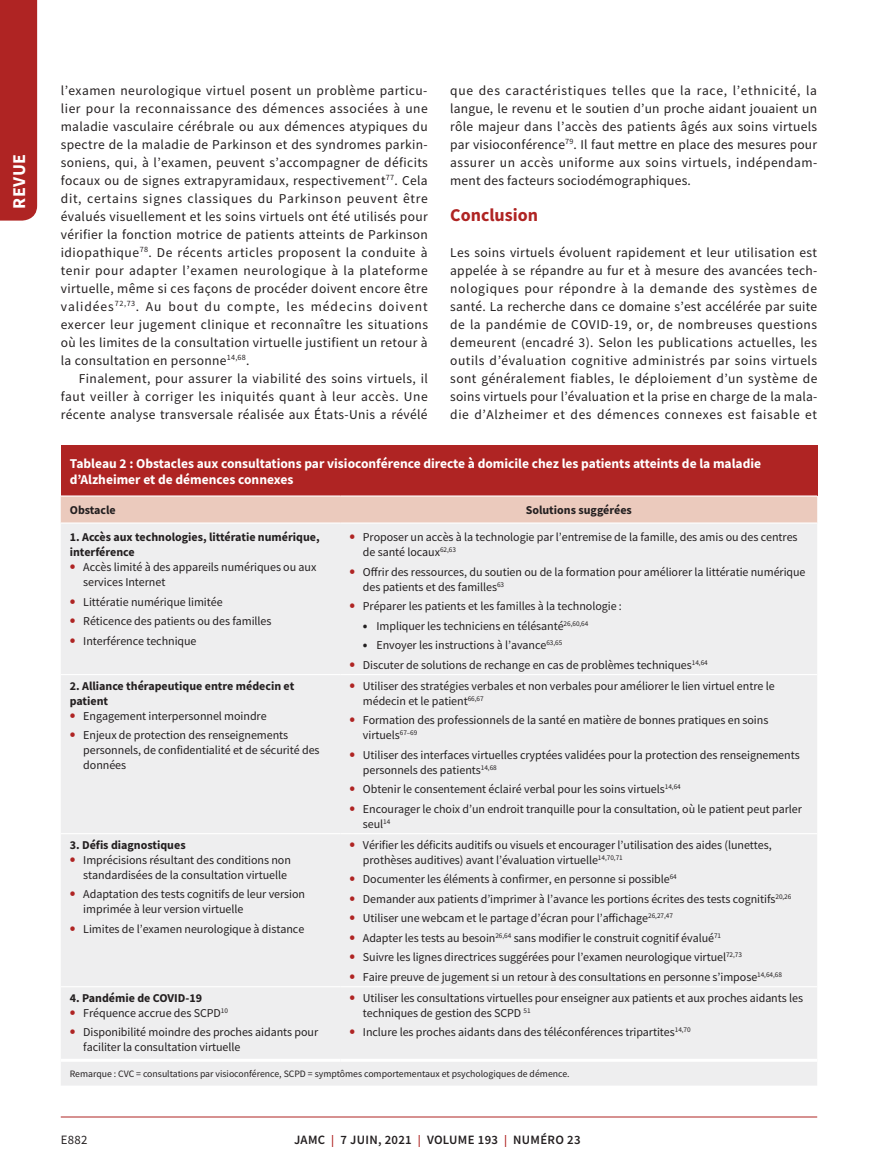
<style>
.page{position:relative;width:878px;height:1175px;background:#fff}
.page>*{position:absolute;margin:0;border:0;box-sizing:border-box;transform-origin:0 0}
.t1{font:700 18px "Source Sans Pro";color:#af2423}
.t2{font:700 18px "Source Sans Pro";color:#fff}
.t3{font:13.5px/18px "Source Sans Pro";letter-spacing:.025em;color:#231f20;text-align:justify}
.t4{font:700 13.5px/16.2px "Source Sans Pro";color:#fff}
.t5{font:600 12.75px "Source Sans Pro";letter-spacing:.025em;color:#231f20}
.t6{font:12.75px "Source Sans Pro";color:#231f20}
.t7{font:12px/15px "Source Sans Pro";letter-spacing:-.005em;color:#231f20}
.t8{font:700 12px/15px "Source Sans Pro";color:#231f20}
.t9{font:9.75px "Source Sans Pro";color:#231f20}
.s1{font-weight:700;font-size:16.5px;color:#af2423}
.s2{font-weight:700;font-size:13.5px}
.s3{font-size:12px;color:#af2423}
</style>
<div class="page">
<div style="left:0;top:0;width:37px;height:220px;background:#af2423"></div>
<hr style="left:61px;top:1116px;width:756px;height:1px;background:#af2423">
<div style="left:61px;top:446px;width:756px;height:50px;background:#af2423"></div>
<div style="left:61px;top:496px;width:756px;height:26px;background:#ebcabd"></div>
<div style="left:61px;top:524px;width:756px;height:561px;background:#eeeeef"></div>
<hr style="left:61px;top:495px;width:279px;height:1px;background:#fff">
<hr style="left:340px;top:495px;width:477px;height:1px;background:#fff">
<hr style="left:61px;top:674px;width:279px;height:1px;background:#fff">
<hr style="left:340px;top:674px;width:477px;height:1px;background:#fff">
<hr style="left:61px;top:986px;width:279px;height:1px;background:#fff">
<hr style="left:340px;top:986px;width:477px;height:1px;background:#fff">
<hr style="left:61px;top:1058px;width:279px;height:3px;background:#fff">
<hr style="left:340px;top:1058px;width:477px;height:3px;background:#fff">
<hr style="left:61px;top:833px;width:279px;height:1px;background:#fff">
<hr style="left:340px;top:833px;width:477px;height:1px;background:#fff">
<h1 class="t2" style="left:7px;top:208px;width:56px;rotate:-90deg">REVUE</h1>
<p class="t3" style="left:450px;top:81px;width:368px">que des caractéristiques telles que la race, l’ethnicité, la langue, le revenu et le soutien d’un proche aidant jouaient un rôle majeur dans l’accès des patients âgés aux soins virtuels par visioconférence<sup>79</sup>. Il faut mettre en place des mesures pour assurer un accès uniforme aux soins virtuels, indépendam&shy;ment des facteurs sociodémographiques.</p>
<h1 class="t1" style="left:450px;top:202px;width:89px">Conclusion</h1>
<p class="t3" style="left:450px;top:243px;width:368px">Les soins virtuels évoluent rapidement et leur utilisation est appelée à se répandre au fur et à mesure des avancées tech&shy;nologiques pour répondre à la demande des systèmes de santé. La recherche dans ce domaine s’est accélérée par suite de la pandémie de COVID-19, or, de nombreuses questions demeurent (encadré 3). Selon les publications actuelles, les outils d’évaluation cognitive administrés par soins virtuels sont généralement fiables, le déploiement d’un système de soins virtuels pour l’évaluation et la prise en charge de la mala&shy;die d’Alzheimer et des démences connexes est faisable et</p>
<p class="t4" style="left:70px;top:455px;width:693px">Tableau 2 : Obstacles aux consultations par visioconférence directe à domicile chez les patients atteints de la maladie d’Alzheimer et de démences connexes</p>
<p class="t8" style="left:70px;top:502px;width:48px">Obstacle</p>
<p class="t8" style="left:525px;top:502px;width:108px">Solutions suggérées</p>
<p class="t8" style="left:70px;top:529px;width:251px">1. Accès aux technologies, littératie numérique, interférence</p>
<p class="t7" style="left:83px;top:559px;width:234px;text-indent:-14px"><span class="s1">•</span> Accès limité à des appareils numériques ou aux services Internet</p>
<p class="t7" style="left:70px;top:594px;width:154px"><span class="s1">•</span> Littératie numérique limitée</p>
<p class="t7" style="left:70px;top:613px;width:203px"><span class="s1">•</span> Réticence des patients ou des familles</p>
<p class="t7" style="left:70px;top:633px;width:128px"><span class="s1">•</span> Interférence technique</p>
<p class="t3" style="left:61px;top:81px;width:369px">l’examen neurologique virtuel posent un problème particu&shy;lier pour la reconnaissance des démences associées à une maladie vasculaire cérébrale ou aux démences atypiques du spectre de la maladie de Parkinson et des syndromes parkin&shy;soniens, qui, à l’examen, peuvent s’accompagner de déficits focaux ou de signes extrapyramidaux, respectivement<sup>77</sup>. Cela dit, certains signes classiques du Parkinson peuvent être évalués visuellement et les soins virtuels ont été utilisés pour vérifier la fonction motrice de patients atteints de Parkinson idiopathique<sup>78</sup>. De récents articles proposent la conduite à tenir pour adapter l’examen neurologique à la plateforme virtuelle, même si ces façons de procéder doivent encore être validées<sup>72,73</sup>. Au bout du compte, les médecins doivent exercer leur jugement clinique et reconnaître les situations où les limites de la consultation virtuelle justifient un retour à la consultation en personne<sup>14,68</sup>.</p>
<p class="t3" style="left:61px;top:369px;width:368px;text-indent:18px">Finalement, pour assurer la viabilité des soins virtuels, il faut veiller à corriger les iniquités quant à leur accès. Une récente analyse transversale réalisée aux États-Unis a révélé</p>
<p class="t7" style="left:363px;top:529px;width:436px;text-indent:-14px"><span class="s1">•</span> Proposer un accès à la technologie par l’entremise de la famille, des amis ou des centres de santé locaux<sup>62,63</sup></p>
<p class="t7" style="left:363px;top:564px;width:444px;text-indent:-14px"><span class="s1">•</span> Offrir des ressources, du soutien ou de la formation pour améliorer la littératie numérique des patients et des familles<sup>63</sup></p>
<p class="t7" style="left:349px;top:598px;width:274px"><span class="s1">•</span> Préparer les patients et les familles à la technologie :</p>
<p class="t7" style="left:363px;top:618px;width:227px"><span class="s2">•</span> Impliquer les techniciens en télésanté<sup>26,60,64</sup></p>
<p class="t7" style="left:363px;top:637px;width:201px"><span class="s2">•</span> Envoyer les instructions à l’avance<sup>63,65</sup></p>
<p class="t7" style="left:349px;top:657px;width:360px"><span class="s1">•</span> Discuter de solutions de rechange en cas de problèmes techniques<sup>14,64</sup></p>
<p class="t8" style="left:70px;top:678px;width:226px">2. Alliance thérapeutique entre médecin et patient</p>
<p class="t7" style="left:70px;top:708px;width:198px"><span class="s1">•</span> Engagement interpersonnel moindre</p>
<p class="t7" style="left:83px;top:727px;width:238px;text-indent:-14px"><span class="s1">•</span> Enjeux de protection des renseignements personnels, de confidentialité et de sécurité des données</p>
<p class="t8" style="left:70px;top:837px;width:117px">3. Défis diagnostiques</p>
<p class="t7" style="left:83px;top:852px;width:209px;text-indent:-14px"><span class="s1">•</span> Imprécisions résultant des conditions non standardisées de la consultation virtuelle</p>
<p class="t7" style="left:83px;top:886px;width:223px;text-indent:-14px"><span class="s1">•</span> Adaptation des tests cognitifs de leur version imprimée à leur version virtuelle</p>
<p class="t7" style="left:70px;top:921px;width:236px"><span class="s1">•</span> Limites de l’examen neurologique à distance</p>
<p class="t7" style="left:363px;top:678px;width:413px;text-indent:-14px"><span class="s1">•</span> Utiliser des stratégies verbales et non verbales pour améliorer le lien virtuel entre le médecin et le patient<sup>66,67</sup></p>
<p class="t7" style="left:363px;top:712px;width:407px;text-indent:-14px"><span class="s1">•</span> Formation des professionnels de la santé en matière de bonnes pratiques en soins virtuels<sup>67–69</sup></p>
<p class="t7" style="left:363px;top:747px;width:438px;text-indent:-14px"><span class="s1">•</span> Utiliser des interfaces virtuelles cryptées validées pour la protection des renseignements personnels des patients<sup>14,68</sup></p>
<p class="t7" style="left:349px;top:781px;width:333px"><span class="s1">•</span> Obtenir le consentement éclairé verbal pour les soins virtuels<sup>14,64</sup></p>
<p class="t7" style="left:363px;top:801px;width:440px;text-indent:-14px"><span class="s1">•</span> Encourager le choix d’un endroit tranquille pour la consultation, où le patient peut parler seul<sup>14</sup></p>
<p class="t7" style="left:363px;top:837px;width:410px;text-indent:-14px"><span class="s1">•</span> Vérifier les déficits auditifs ou visuels et encourager l’utilisation des aides (lunettes, prothèses auditives) avant l’évaluation virtuelle<sup>14,70,71</sup></p>
<p class="t7" style="left:349px;top:871px;width:329px"><span class="s1">•</span> Documenter les éléments à confirmer, en personne si possible<sup>64</sup></p>
<p class="t7" style="left:349px;top:891px;width:443px"><span class="s1">•</span> Demander aux patients d’imprimer à l’avance les portions écrites des tests cognitifs<sup>20,26</sup></p>
<p class="t7" style="left:349px;top:910px;width:325px"><span class="s1">•</span> Utiliser une webcam et le partage d’écran pour l’affichage<sup>26,27,47</sup></p>
<p class="t7" style="left:349px;top:930px;width:373px"><span class="s1">•</span> Adapter les tests au besoin<sup>26,64</sup> sans modifier le construit cognitif évalué<sup>71</sup></p>
<p class="t7" style="left:349px;top:949px;width:394px"><span class="s1">•</span> Suivre les lignes directrices suggérées pour l’examen neurologique virtuel<sup>72,73</sup></p>
<p class="t7" style="left:349px;top:969px;width:434px"><span class="s1">•</span> Faire preuve de jugement si un retour à des consultations en personne s’impose<sup>14,64,68</sup></p>
<p class="t8" style="left:70px;top:990px;width:134px">4. Pandémie de COVID-19</p>
<p class="t7" style="left:70px;top:1005px;width:160px"><span class="s1">•</span> Fréquence accrue des SCPD<sup>10</sup></p>
<p class="t7" style="left:83px;top:1024px;width:236px;text-indent:-14px"><span class="s1">•</span> Disponibilité moindre des proches aidants pour faciliter la consultation virtuelle</p>
<p class="t7" style="left:363px;top:990px;width:441px;text-indent:-14px"><span class="s1">•</span> Utiliser les consultations virtuelles pour enseigner aux patients et aux proches aidants les techniques de gestion des SCPD <sup>51</sup></p>
<p class="t7" style="left:349px;top:1024px;width:343px"><span class="s1">•</span> Inclure les proches aidants dans des téléconférences tripartites<sup>14,70</sup></p>
<p class="t9" style="left:70px;top:1067px;width:501px">Remarque : CVC = consultations par visioconférence, SCPD = symptômes comportementaux et psychologiques de démence.</p>
<p class="t6" style="left:61px;top:1132px;width:28px">E882</p>
<p class="t5" style="left:294px;top:1131px;width:288px">JAMC <span class="s3">|</span> 7 JUIN, 2021 <span class="s3">|</span> VOLUME 193 <span class="s3">|</span> NUMÉRO 23</p>
</div>
